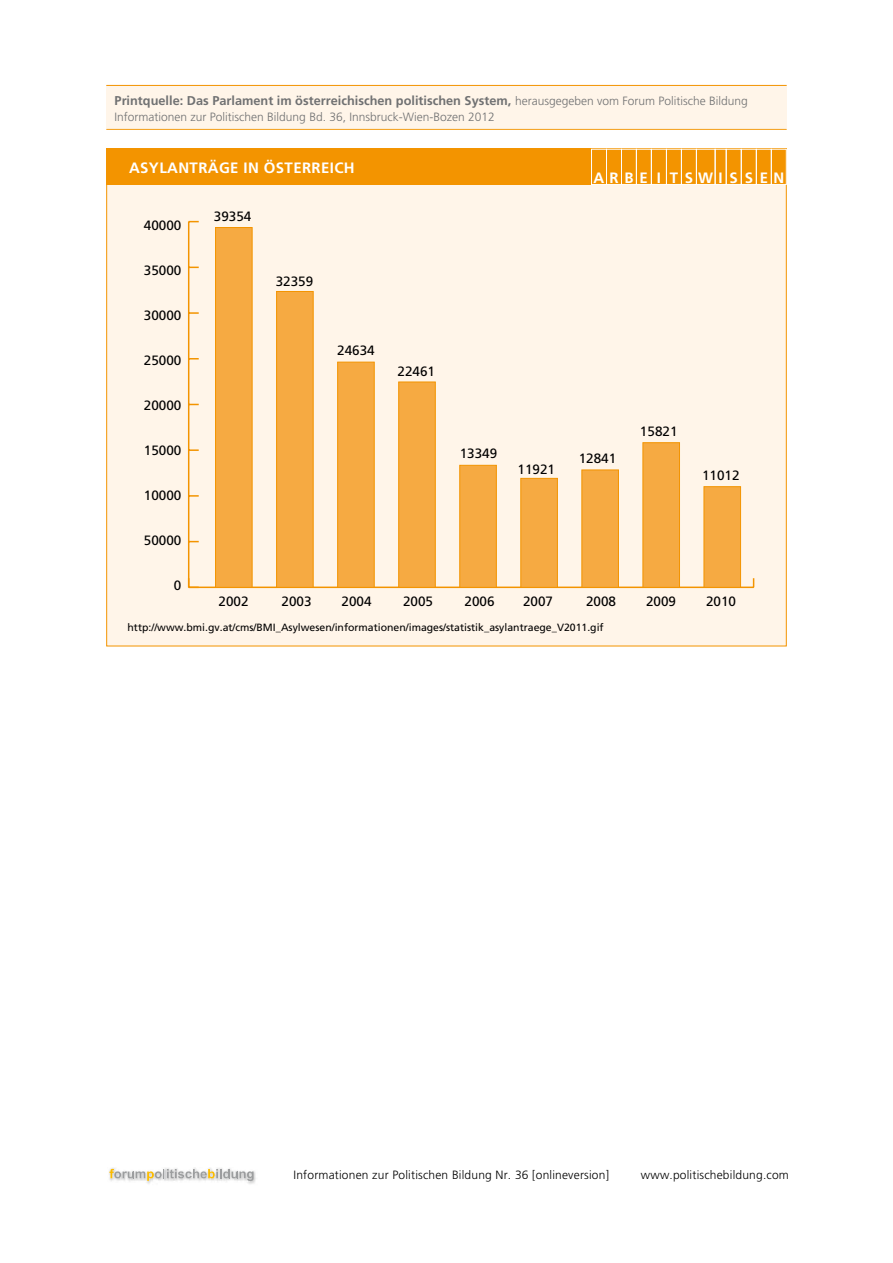
<style>
.page{position:relative;width:893px;height:1263px;background:#fff}
.page>*{position:absolute;margin:0;border:0;box-sizing:border-box;transform-origin:0 0}
.t1{font:700 15px "Frutiger";letter-spacing:.025em;color:#fff}
.t2{font:700 15px "Frutiger";letter-spacing:.395em;color:#fff}
.t3{font:13.5px "Frutiger";color:#000}
.t4{font:700 12.75px "Frutiger";color:#707172}
.t5{font:300 12px "Frutiger";letter-spacing:.015em;color:#000}
.t6{font:300 12px "Frutiger";color:#707172}
.t7{font:10.5px "Frutiger";color:#000}
.s1{font-weight:300;font-size:12px}
</style>
<div class="page">
<img style="left:248px;top:1171px;width:8px;height:13px">
<svg style="left:109px;top:1168px;width:145px;height:15px"></svg>
<div style="left:106px;top:85px;width:681px;height:43px;background:#fff5e9"></div>
<hr style="left:106px;top:129px;width:681px;height:1px;background:#f39400">
<hr style="left:106px;top:85px;width:681px;height:1px;background:#f39400">
<div style="left:106px;top:149px;width:681px;height:497px;background:#fff5e9;border:1px solid #f39400"></div>
<div style="left:106px;top:149px;width:681px;height:36px;background:#f39400"></div>
<div style="left:591px;top:149px;width:16px;height:36px;border:1px solid #fff"></div>
<div style="left:606px;top:149px;width:16px;height:36px;border:1px solid #fff"></div>
<div style="left:621px;top:149px;width:16px;height:36px;border:1px solid #fff"></div>
<div style="left:636px;top:149px;width:16px;height:36px;border:1px solid #fff"></div>
<div style="left:651px;top:149px;width:16px;height:36px;border:1px solid #fff"></div>
<div style="left:666px;top:149px;width:16px;height:36px;border:1px solid #fff"></div>
<div style="left:681px;top:149px;width:16px;height:36px;border:1px solid #fff"></div>
<div style="left:726px;top:149px;width:16px;height:36px;border:1px solid #fff"></div>
<div style="left:741px;top:149px;width:16px;height:36px;border:1px solid #fff"></div>
<div style="left:756px;top:149px;width:16px;height:36px;border:1px solid #fff"></div>
<div style="left:771px;top:149px;width:16px;height:36px;border:1px solid #fff"></div>
<div style="left:696px;top:149px;width:20px;height:36px;border:1px solid #fff"></div>
<hr style="left:189px;top:587px;width:565px;height:1px;background:#f39400">
<hr style="left:188px;top:222px;width:1px;height:365px;background:#f39400">
<svg style="left:188px;top:578px;width:11px;height:10px"></svg>
<svg style="left:189px;top:495px;width:10px;height:2px"></svg>
<svg style="left:189px;top:449px;width:10px;height:2px"></svg>
<svg style="left:189px;top:312px;width:10px;height:2px"></svg>
<div style="left:215px;top:227px;width:37px;height:361px;background:#f6aa42;border:1px solid #f39400"></div>
<div style="left:276px;top:291px;width:38px;height:297px;background:#f6aa42;border:1px solid #f39400"></div>
<div style="left:337px;top:362px;width:38px;height:226px;background:#f6aa42;border:1px solid #f39400"></div>
<div style="left:398px;top:382px;width:38px;height:206px;background:#f6aa42;border:1px solid #f39400"></div>
<div style="left:459px;top:465px;width:38px;height:123px;background:#f6aa42;border:1px solid #f39400"></div>
<div style="left:520px;top:478px;width:38px;height:110px;background:#f6aa42;border:1px solid #f39400"></div>
<div style="left:581px;top:470px;width:38px;height:118px;background:#f6aa42;border:1px solid #f39400"></div>
<div style="left:642px;top:442px;width:38px;height:146px;background:#f6aa42;border:1px solid #f39400"></div>
<div style="left:704px;top:486px;width:37px;height:102px;background:#f6aa42;border:1px solid #f39400"></div>
<p class="t4" style="left:115px;top:93px;width:635px">Printquelle: Das Parlament im österreichischen politischen System, <span class="s1">herausgegeben vom Forum Politische Bildung</span></p>
<p class="t6" style="left:115px;top:110px;width:382px">Informationen zur Politischen Bildung Bd. 36, Innsbruck-Wien-Bozen 2012</p>
<p class="t1" style="left:129px;top:159px;width:227px">ASYLANTRÄGE IN ÖSTERREICH</p>
<p class="t3" style="left:144px;top:217px;width:39px">40000</p>
<p class="t3" style="left:144px;top:262px;width:39px">35000</p>
<p class="t3" style="left:144px;top:307px;width:39px">30000</p>
<p class="t3" style="left:144px;top:352px;width:39px">25000</p>
<p class="t3" style="left:144px;top:397px;width:39px">20000</p>
<p class="t3" style="left:144px;top:442px;width:39px">15000</p>
<p class="t3" style="left:144px;top:487px;width:39px">10000</p>
<p class="t3" style="left:144px;top:532px;width:39px">50000</p>
<p class="t3" style="left:174px;top:577px;width:9px">0</p>
<p class="t3" style="left:214px;top:208px;width:39px">39354</p>
<p class="t3" style="left:276px;top:273px;width:39px">32359</p>
<p class="t3" style="left:337px;top:343px;width:39px">24634</p>
<p class="t3" style="left:398px;top:363px;width:39px">22461</p>
<p class="t2" style="left:594px;top:169px;width:192px">ARBE I TSWISSEN</p>
<p class="t3" style="left:460px;top:446px;width:39px">13349</p>
<p class="t3" style="left:517px;top:461px;width:39px">11921</p>
<p class="t3" style="left:579px;top:451px;width:39px">12841</p>
<p class="t3" style="left:640px;top:423px;width:39px">15821</p>
<p class="t3" style="left:702px;top:468px;width:39px">11012</p>
<p class="t3" style="left:219px;top:593px;width:32px">2002</p>
<p class="t3" style="left:282px;top:593px;width:32px">2003</p>
<p class="t3" style="left:342px;top:593px;width:32px">2004</p>
<p class="t3" style="left:403px;top:593px;width:32px">2005</p>
<p class="t3" style="left:465px;top:593px;width:32px">2006</p>
<p class="t3" style="left:523px;top:593px;width:32px">2007</p>
<p class="t3" style="left:586px;top:593px;width:32px">2008</p>
<p class="t3" style="left:646px;top:593px;width:32px">2009</p>
<p class="t3" style="left:706px;top:593px;width:32px">2010</p>
<p class="t7" style="left:128px;top:621px;width:478px">http://www.bmi.gv.at/cms/BMI_Asylwesen/informationen/images/statistik_asylantraege_V2011.gif</p>
<p class="t5" style="left:294px;top:1168px;width:317px">Informationen zur Politischen Bildung Nr. 36 [onlineversion]</p>
<p class="t5" style="left:641px;top:1168px;width:149px">www.politischebildung.com</p>
</div>
